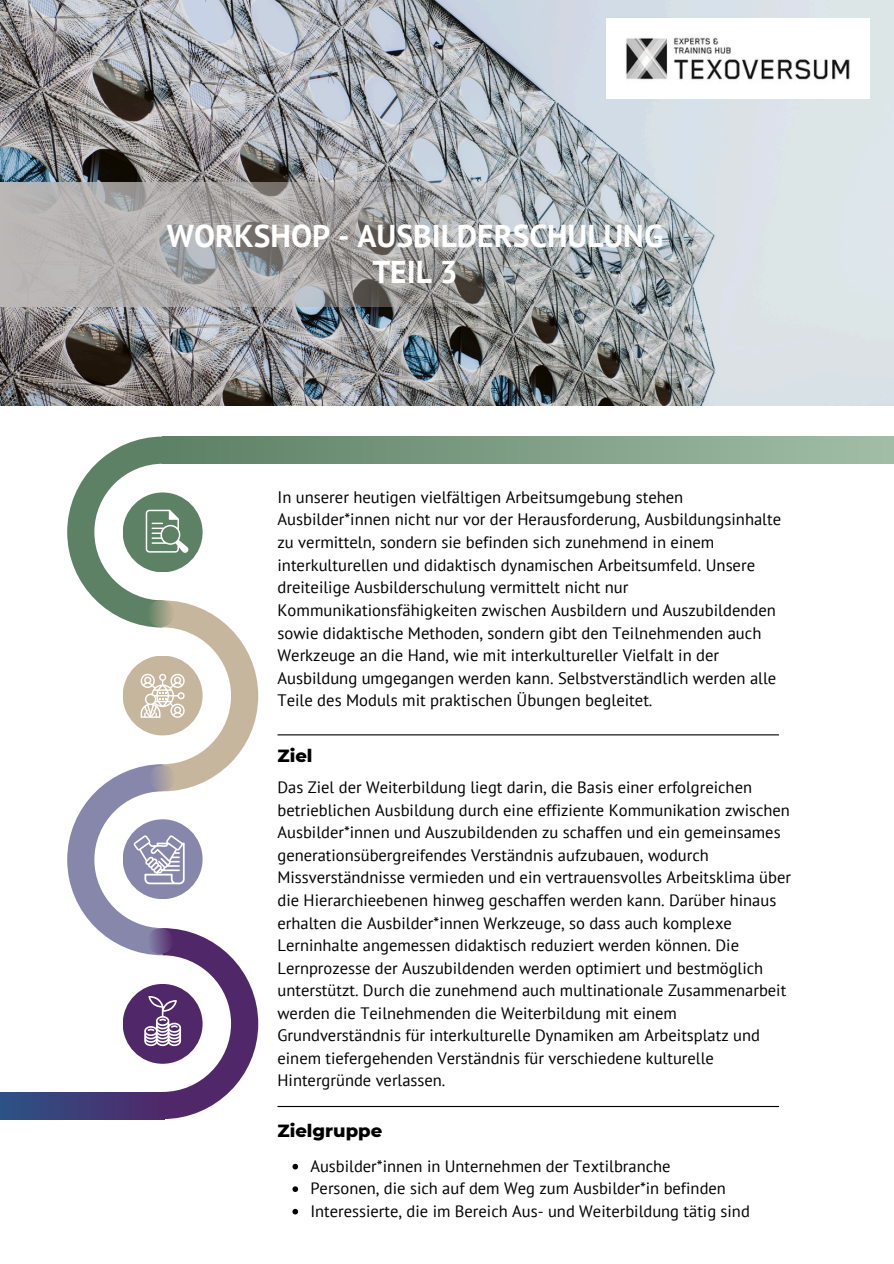
<style>
.page{position:relative;width:894px;height:1264px;background:#fff}
.page>*{position:absolute;margin:0;border:0;box-sizing:border-box;transform-origin:0 0}
.t1{font:700 31.5px/36px "PT Sans";color:#fff;text-align:center}
.t2{font:800 18px "Montserrat";color:#000}
.t3{font:16.65px/22.6px "PT Sans";color:#000}
.t4{font:16.5px/22.5px "PT Sans";color:#000}
</style>
<div class="page">
<svg style="left:258px;top:436px;width:635px;height:28px;background:#83a389"></svg>
<img style="left:0;top:0;width:893px;height:405px">
<hr style="left:277px;top:734px;width:501px;height:1px;background:#000">
<img style="left:606px;top:19px;width:262px;height:79px">
<svg style="left:292px;top:1163px;width:6px;height:6px"></svg>
<svg style="left:292px;top:1186px;width:6px;height:5px"></svg>
<svg style="left:292px;top:1208px;width:6px;height:6px"></svg>
<svg style="left:0;top:183px;width:669px;height:124px;background:#a3a4a4"></svg>
<svg style="left:67px;top:436px;width:191px;height:682px"></svg>
<div style="left:0;top:1092px;width:164px;height:27px;background:linear-gradient(to right,#2b5385,#4f286a)"></div>
<hr style="left:277px;top:1105px;width:501px;height:2px;background:#000">
<p class="t1" style="left:167px;top:217px;width:497px">WORKSHOP - AUSBILDERSCHULUNG<br>TEIL 3</p>
<h1 class="t3" style="left:277px;top:485px;width:505px">In unserer heutigen vielfältigen Arbeitsumgebung stehen Ausbilder*innen nicht nur vor der Herausforderung, Ausbildungsinhalte zu vermitteln, sondern sie befinden sich zunehmend in einem interkulturellen und didaktisch dynamischen Arbeitsumfeld. Unsere dreiteilige Ausbilderschulung vermittelt nicht nur Kommunikationsfähigkeiten zwischen Ausbildern und Auszubildenden sowie didaktische Methoden, sondern gibt den Teilnehmenden auch Werkzeuge an die Hand, wie mit interkultureller Vielfalt in der Ausbildung umgegangen werden kann. Selbstverständlich werden alle Teile des Moduls mit praktischen Übungen begleitet.</h1>
<p class="t2" style="left:277px;top:744px;width:37px">Ziel</p>
<p class="t4" style="left:277px;top:776px;width:515px">Das Ziel der Weiterbildung liegt darin, die Basis einer erfolgreichen betrieblichen Ausbildung durch eine effiziente Kommunikation zwischen Ausbilder*innen und Auszubildenden zu schaffen und ein gemeinsames generationsübergreifendes Verständnis aufzubauen, wodurch Missverständnisse vermieden und ein vertrauensvolles Arbeitsklima über die Hierarchieebenen hinweg geschaffen werden kann. Darüber hinaus erhalten die Ausbilder*innen Werkzeuge, so dass auch komplexe Lerninhalte angemessen didaktisch reduziert werden können. Die Lernprozesse der Auszubildenden werden optimiert und bestmöglich unterstützt. Durch die zunehmend auch multinationale Zusammenarbeit werden die Teilnehmenden die Weiterbildung mit einem Grundverständnis für interkulturelle Dynamiken am Arbeitsplatz und einem tiefergehenden Verständnis für verschiedene kulturelle Hintergründe verlassen.</p>
<p class="t2" style="left:277px;top:1119px;width:106px">Zielgruppe</p>
<p class="t4" style="left:310px;top:1154px;width:361px">Ausbilder*innen in Unternehmen der Textilbranche</p>
<p class="t4" style="left:310px;top:1176px;width:417px">Personen, die sich auf dem Weg zum Ausbilder*in befinden</p>
<p class="t4" style="left:310px;top:1199px;width:441px">Interessierte, die im Bereich Aus- und Weiterbildung tätig sind</p>
</div>
